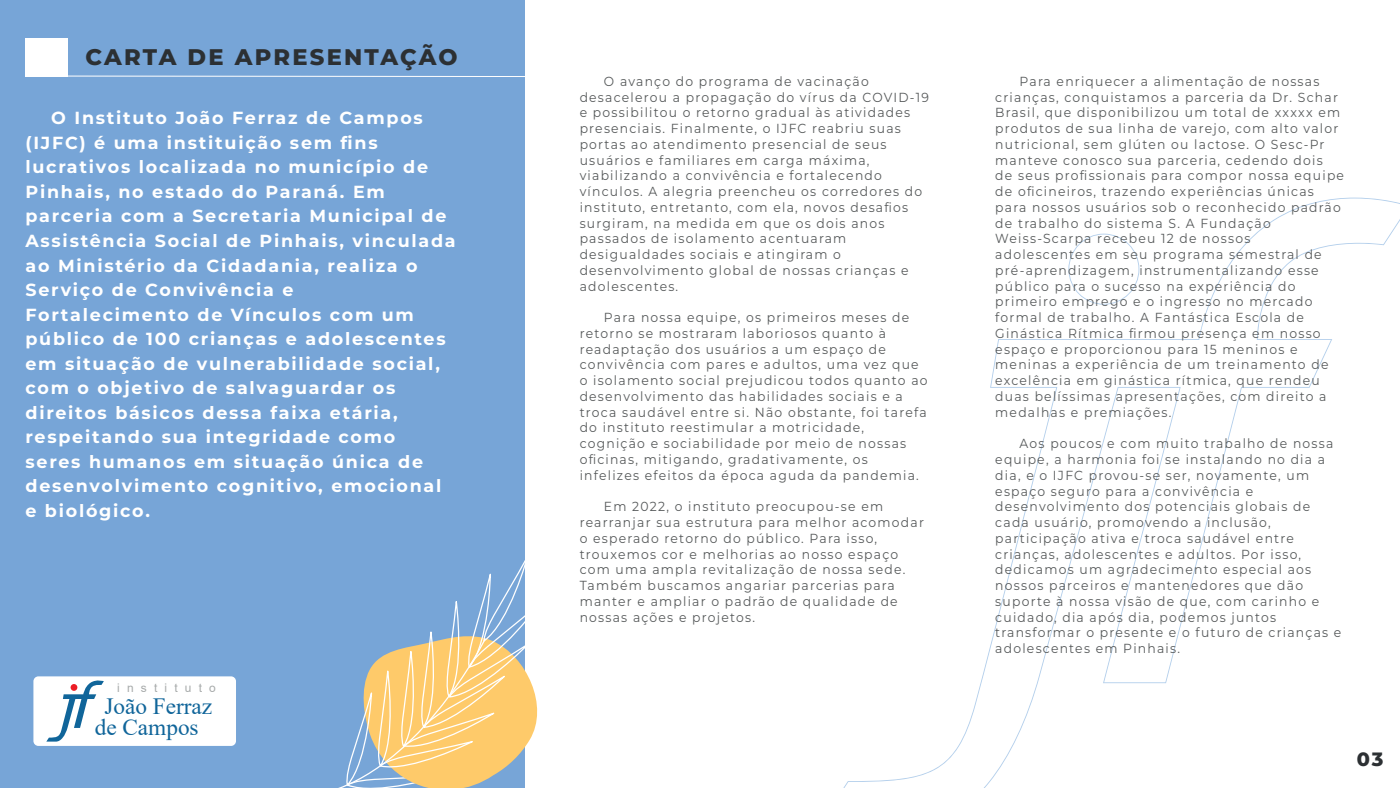
<style>
.page{position:relative;width:1400px;height:788px;background:#fff}
.page>*{position:absolute;margin:0;border:0;box-sizing:border-box;transform-origin:0 0}
.t1{font:23.28px/21.2px "Times New Roman";color:#10659a;text-align:center}
.t2{font:800 22.57px "Montserrat";letter-spacing:.095em;color:#2c3033}
.t3{font:800 19.25px "Montserrat";color:#2c3033}
.t4{font:700 17.5px/24.5px "Montserrat";letter-spacing:.1em;color:#fff}
.t5{font:13.12px/15.8px "Montserrat";letter-spacing:.1em;color:#575a5b;scale:.94 1}
.t6{font:11.99px "Arial";letter-spacing:.6em;color:#a7aaaa}
</style>
<div class="page">
<svg style="left:843px;top:197px;width:557px;height:591px"></svg>
<svg style="left:1068px;top:234px;width:71px;height:70px"></svg>
<div style="left:0;top:0;width:525px;height:788px;background:#77a5d7"></div>
<div style="left:26px;top:38px;width:42px;height:38px;background:#fff"></div>
<svg style="left:25px;top:75px;width:500px;height:2px"></svg>
<svg style="left:338px;top:560px;width:200px;height:228px"></svg>
<div style="left:33px;top:676px;width:203px;height:69px;background:#fff;border-radius:5px"></div>
<svg style="left:46px;top:680px;width:58px;height:61px"></svg>
<h2 class="t2" style="left:86px;top:41px;width:374px">CARTA DE APRESENTAÇÃO</h2>
<p class="t4" style="left:26px;top:105px;width:432px;text-indent:26px">O Instituto João Ferraz de Campos (IJFC) é uma instituição sem fins lucrativos localizada no município de Pinhais, no estado do Paraná. Em parceria com a Secretaria Municipal de Assistência Social de Pinhais, vinculada ao Ministério da Cidadania, realiza o Serviço de Convivência e Fortalecimento de Vínculos com um público de 100 crianças e adolescentes em situação de vulnerabilidade social, com o objetivo de salvaguardar os direitos básicos dessa faixa etária, respeitando sua integridade como<br>seres humanos em situação única de desenvolvimento cognitivo, emocional e biológico.</p>
<p class="t6" style="left:117px;top:679px;width:100px">instituto</p>
<h1 class="t1" style="left:95px;top:694px;width:119px">João Ferraz de Campos</h1>
<p class="t5" style="left:580px;top:73px;width:373px;text-indent:24px">O avanço do programa de vacinação desacelerou a propagação do vírus da COVID-19 e possibilitou o retorno gradual às atividades presenciais. Finalmente, o IJFC reabriu suas portas ao atendimento presencial de seus usuários e familiares em carga máxima, viabilizando a convivência e fortalecendo vínculos. A alegria preencheu os corredores do instituto, entretanto, com ela, novos desafios surgiram, na medida em que os dois anos passados de isolamento acentuaram desigualdades sociais e atingiram o desenvolvimento global de nossas crianças e adolescentes.</p>
<p class="t5" style="left:580px;top:309px;width:372px;text-indent:24px">Para nossa equipe, os primeiros meses de retorno se mostraram laboriosos quanto à readaptação dos usuários a um espaço de convivência com pares e adultos, uma vez que o isolamento social prejudicou todos quanto ao desenvolvimento das habilidades sociais e a troca saudável entre si. Não obstante, foi tarefa do instituto reestimular a motricidade, cognição e sociabilidade por meio de nossas oficinas, mitigando, gradativamente, os infelizes efeitos da época aguda da pandemia.</p>
<p class="t5" style="left:580px;top:498px;width:368px;text-indent:24px">Em 2022, o instituto preocupou-se em rearranjar sua estrutura para melhor acomodar o esperado retorno do público. Para isso, trouxemos cor e melhorias ao nosso espaço com uma ampla revitalização de nossa sede.<br>Também buscamos angariar parcerias para manter e ampliar o padrão de qualidade de nossas ações e projetos.</p>
<p class="t5" style="left:995px;top:73px;width:373px;text-indent:24px">Para enriquecer a alimentação de nossas crianças, conquistamos a parceria da Dr. Schar Brasil, que disponibilizou um total de xxxxx em produtos de sua linha de varejo, com alto valor nutricional, sem glúten ou lactose. O Sesc-Pr manteve conosco sua parceria, cedendo dois<br>de seus profissionais para compor nossa equipe de oficineiros, trazendo experiências únicas para nossos usuários sob o reconhecido padrão de trabalho do sistema S. A Fundação Weiss-Scarpa recebeu 12 de nossos adolescentes em seu programa semestral de pré-aprendizagem, instrumentalizando esse público para o sucesso na experiência do primeiro emprego e o ingresso no mercado formal de trabalho. A Fantástica Escola de Ginástica Rítmica firmou presença em nosso espaço e proporcionou para 15 meninos e meninas a experiência de um treinamento de excelência em ginástica rítmica, que rendeu duas belíssimas apresentações, com direito a medalhas e premiações.</p>
<p class="t5" style="left:995px;top:435px;width:370px;text-indent:24px">Aos poucos e com muito trabalho de nossa equipe, a harmonia foi se instalando no dia a dia, e o IJFC provou-se ser, novamente, um espaço seguro para a convivência e desenvolvimento dos potenciais globais de cada usuário, promovendo a inclusão, participação ativa e troca saudável entre crianças, adolescentes e adultos. Por isso, dedicamos um agradecimento especial aos nossos parceiros e mantenedores que dão suporte à nossa visão de que, com carinho e cuidado, dia após dia, podemos juntos transformar o presente e o futuro de crianças e adolescentes em Pinhais.</p>
<h3 class="t3" style="left:1357px;top:746px;width:28px">03</h3>
</div>
